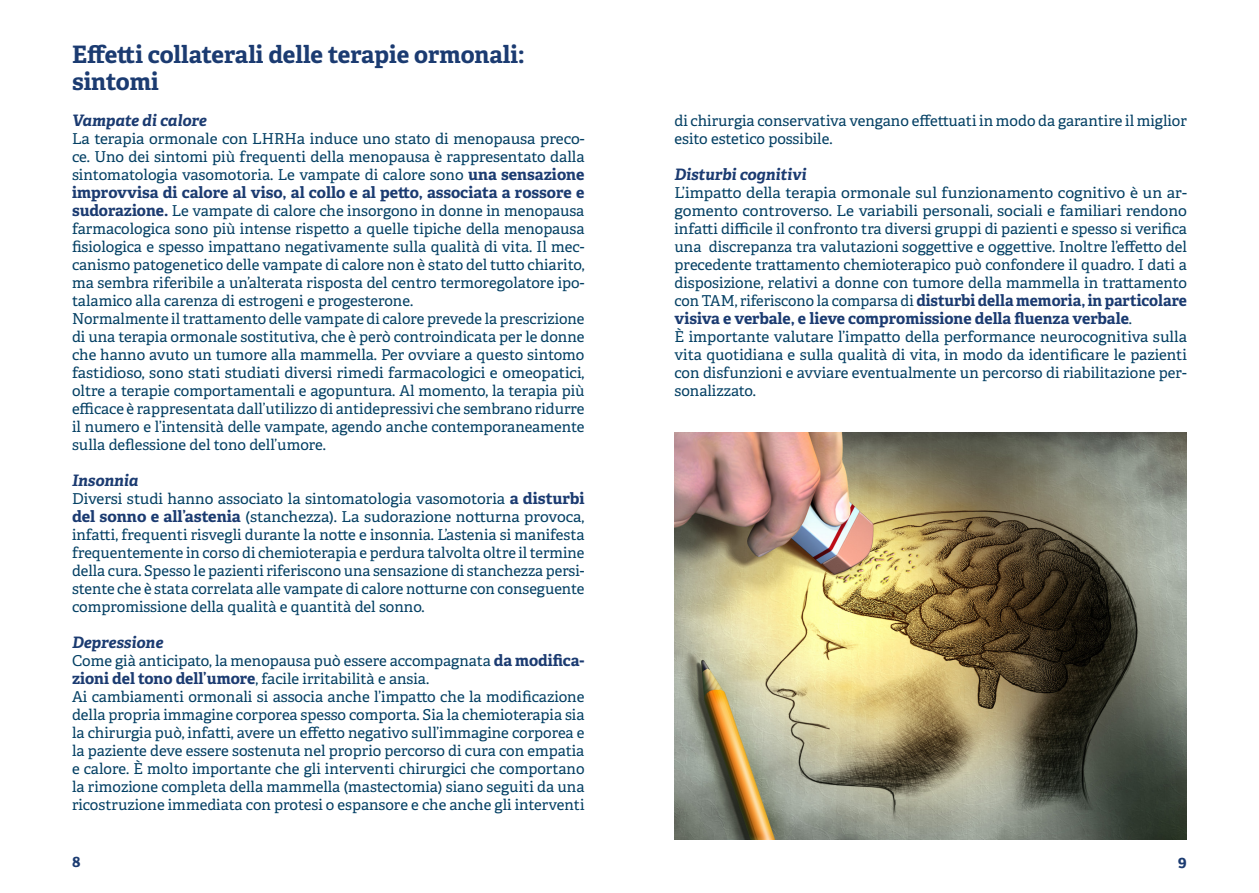
<style>
.page{position:relative;width:1259px;height:893px;background:#fff}
.page>*{position:absolute;margin:0;border:0;box-sizing:border-box;transform-origin:0 0}
.TITOLO_ARGOMENTO{font:700 24px/27px "Adelle";color:#1b3b71}
.testo_base{font:700 15.75px/18px "Adelle";color:#1b3b71}
.testo_base-2{font:italic 700 15.75px "Adelle";color:#1b3b71}
.testo_base-3{font:15px/18px "Adelle";color:#044064;text-align:justify}
.testo_base-4{font:15px/18px "Adelle";color:#044064;text-align:justify;scale:1.04 1}
.s1{font-weight:700;font-size:15.75px;color:#1b3b71}
.s2{font-weight:400;font-size:15px;color:#044064}
</style>
<div class="page">
<img style="left:674px;top:432px;width:513px;height:407px">
<p class="TITOLO_ARGOMENTO" style="left:72px;top:41px;width:454px">Effetti collaterali delle terapie ormonali: sintomi</p>
<p class="testo_base-2" style="left:72px;top:110px;width:136px">Vampate di calore</p>
<p class="testo_base-3" style="left:72px;top:130px;width:514px">La terapia ormonale con LHRHa induce uno stato di menopausa preco&shy;ce. Uno dei sintomi più frequenti della menopausa è rappresentato dalla sintomatologia vasomotoria. Le vampate di calore sono <span class="s1">una sensazione</span></p>
<p class="testo_base" style="left:72px;top:183px;width:514px">improvvisa di calore al viso, al collo e al petto, associata a rossore e</p>
<p class="testo_base-3" style="left:72px;top:202px;width:514px"><span class="s1">sudorazione.</span> Le vampate di calore che insorgono in donne in menopausa farmacologica sono più intense rispetto a quelle tipiche della menopausa fisiologica e spesso impattano negativamente sulla qualità di vita. Il mec&shy;canismo patogenetico delle vampate di calore non è stato del tutto chiarito, ma sembra riferibile a un’alterata risposta del centro termoregolatore ipo&shy;talamico alla carenza di estrogeni e progesterone.</p>
<p class="testo_base-3" style="left:72px;top:310px;width:514px">Normalmente il trattamento delle vampate di calore prevede la prescrizione di una terapia ormonale sostitutiva, che è però controindicata per le donne che hanno avuto un tumore alla mammella. Per ovviare a questo sintomo fastidioso, sono stati studiati diversi rimedi farmacologici e omeopatici, oltre a terapie comportamentali e agopuntura. Al momento, la terapia più efficace è rappresentata dall’utilizzo di antidepressivi che sembrano ridurre il numero e l’intensità delle vampate, agendo anche contemporaneamente sulla deflessione del tono dell’umore.</p>
<p class="testo_base-2" style="left:72px;top:470px;width:68px">Insonnia</p>
<p class="testo_base-3" style="left:72px;top:490px;width:514px">Diversi studi hanno associato la sintomatologia vasomotoria <span class="s1">a disturbi del sonno e all’astenia</span> (stanchezza). La sudorazione notturna provoca, infatti, frequenti risvegli durante la notte e insonnia. L’astenia si manifesta frequentemente in corso di chemioterapia e perdura talvolta oltre il termine della cura. Spesso le pazienti riferiscono una sensazione di stanchezza persi&shy;stente che è stata correlata alle vampate di calore notturne con conseguente compromissione della qualità e quantità del sonno.</p>
<p class="testo_base-2" style="left:72px;top:632px;width:93px">Depressione</p>
<p class="testo_base-3" style="left:72px;top:652px;width:514px">Come già anticipato, la menopausa può essere accompagnata <span class="s1">da modifica&shy;zioni del tono dell’umore</span>, facile irritabilità e ansia.</p>
<p class="testo_base-3" style="left:72px;top:688px;width:514px">Ai cambiamenti ormonali si associa anche l’impatto che la modificazione della propria immagine corporea spesso comporta. Sia la chemioterapia sia la chirurgia può, infatti, avere un effetto negativo sull’immagine corporea e la paziente deve essere sostenuta nel proprio percorso di cura con empatia e calore. È molto importante che gli interventi chirurgici che comportano la rimozione completa della mammella (mastectomia) siano seguiti da una ricostruzione immediata con protesi o espansore e che anche gli interventi</p>
<p class="testo_base-3" style="left:674px;top:112px;width:514px">di chirurgia conservativa vengano effettuati in modo da garantire il miglior esito estetico possibile.</p>
<p class="testo_base-2" style="left:674px;top:164px;width:134px">Disturbi cognitivi</p>
<p class="testo_base-4" style="left:674px;top:184px;width:494px">L’impatto della terapia ormonale sul funzionamento cognitivo è un ar&shy;gomento controverso. Le variabili personali, sociali e familiari rendono infatti difficile il confronto tra diversi gruppi di pazienti e spesso si verifica una discrepanza tra valutazioni soggettive e oggettive. Inoltre l’effetto del precedente trattamento chemioterapico può confondere il quadro. I dati a disposizione, relativi a donne con tumore della mammella in trattamento</p>
<p class="testo_base" style="left:674px;top:291px;width:514px"><span class="s2">con TAM, riferiscono la comparsa di</span> disturbi della memoria, in particolare visiva e verbale, e lieve compromissione della fluenza verbale<span class="s2">.</span></p>
<p class="testo_base-3" style="left:674px;top:328px;width:514px">È importante valutare l’impatto della performance neurocognitiva sulla vita quotidiana e sulla qualità di vita, in modo da identificare le pazienti con disfunzioni e avviare eventualmente un percorso di riabilitazione per&shy;sonalizzato.</p>
<p class="testo_base" style="left:72px;top:852px;width:10px">8</p>
<p class="testo_base" style="left:1178px;top:852px;width:10px">9</p>
</div>
